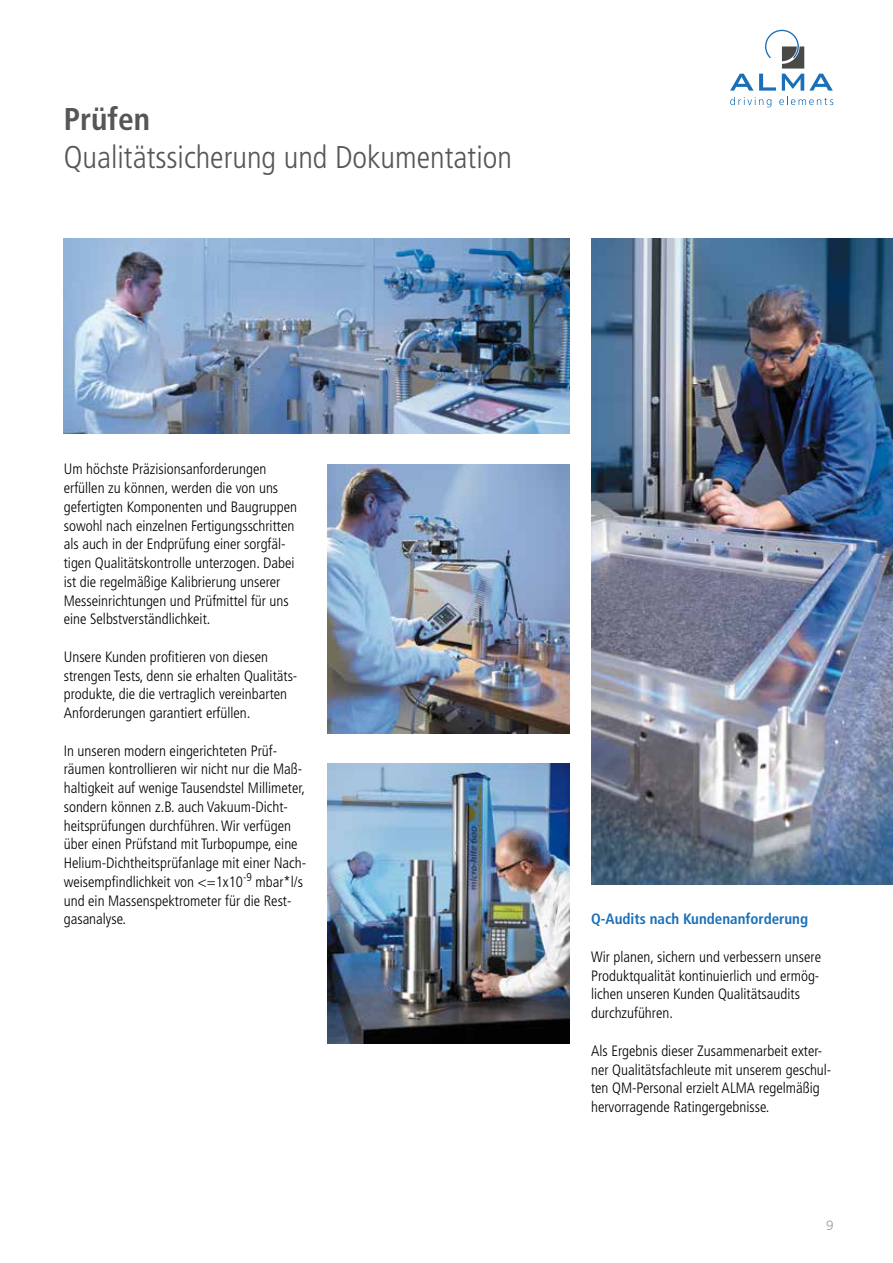
<style>
.page{position:relative;width:893px;height:1263px;background:#fff}
.page>*{position:absolute;margin:0;border:0;box-sizing:border-box;transform-origin:0 0}
.t1{font:300 condensed 31.5px "Frutiger";color:#565656}
.t2{font:700 condensed 31.5px "Frutiger";color:#565656}
.t3{font:300 condensed 15px/18.8px "Frutiger";color:#000}
.t4{font:700 condensed 15px "Frutiger";color:#1a70b8}
.t5{font:300 13.5px "Frutiger";color:#9c9d9d}
</style>
<div class="page">
<svg style="left:759px;top:30px;width:74px;height:61px"></svg>
<svg style="left:730px;top:74px;width:23px;height:17px"></svg>
<svg style="left:730px;top:97px;width:41px;height:10px"></svg>
<svg style="left:779px;top:97px;width:54px;height:8px"></svg>
<img style="left:64px;top:238px;width:506px;height:196px">
<img style="left:591px;top:238px;width:302px;height:646px">
<img style="left:327px;top:464px;width:243px;height:269px">
<img style="left:327px;top:763px;width:243px;height:280px">
<h1 class="t2" style="left:64px;top:100px;width:88px">Prüfen</h1>
<h1 class="t1" style="left:64px;top:139px;width:450px">Qualitätssicherung und Dokumentation</h1>
<p class="t3" style="left:64px;top:460px;width:235px">Um höchste Präzisionsanforderungen erfüllen zu können, werden die von uns gefertigten Komponenten und Baugruppen sowohl nach einzelnen Fertigungsschritten als auch in der Endprüfung einer sorgfäl&shy;tigen Qualitätskontrolle unterzogen. Dabei ist die regelmäßige Kalibrierung unserer Messeinrichtungen und Prüfmittel für uns eine Selbstverständlichkeit.</p>
<p class="t3" style="left:64px;top:648px;width:235px">Unsere Kunden profitieren von diesen strengen Tests, denn sie erhalten Qualitäts&shy;produkte, die die vertraglich vereinbarten Anforderungen garantiert erfüllen.</p>
<p class="t3" style="left:64px;top:741px;width:244px">In unseren modern eingerichteten Prüf&shy;räumen kontrollieren wir nicht nur die Maß&shy;haltigkeit auf wenige Tausendstel Millimeter, sondern können z.B. auch Vakuum-Dicht&shy;heitsprüfungen durchführen. Wir verfügen über einen Prüfstand mit Turbopumpe, eine Helium-Dichtheitsprüfanlage mit einer Nach&shy;weisempfindlichkeit von &lt;=1x10<sup>-9</sup> mbar*l/s und ein Massenspektrometer für die Rest&shy;gasanalyse.</p>
<p class="t4" style="left:591px;top:910px;width:219px">Q-Audits nach Kundenanforderung</p>
<p class="t3" style="left:591px;top:948px;width:231px">Wir planen, sichern und verbessern unsere Produktqualität kontinuierlich und ermög&shy;lichen unseren Kunden Qualitätsaudits durchzuführen.</p>
<p class="t3" style="left:591px;top:1041px;width:242px">Als Ergebnis dieser Zusammenarbeit exter&shy;ner Qualitätsfachleute mit unserem geschul&shy;ten QM-Personal erzielt ALMA regelmäßig hervorragende Ratingergebnisse.</p>
<p class="t5" style="left:826px;top:1218px;width:9px">9</p>
</div>
